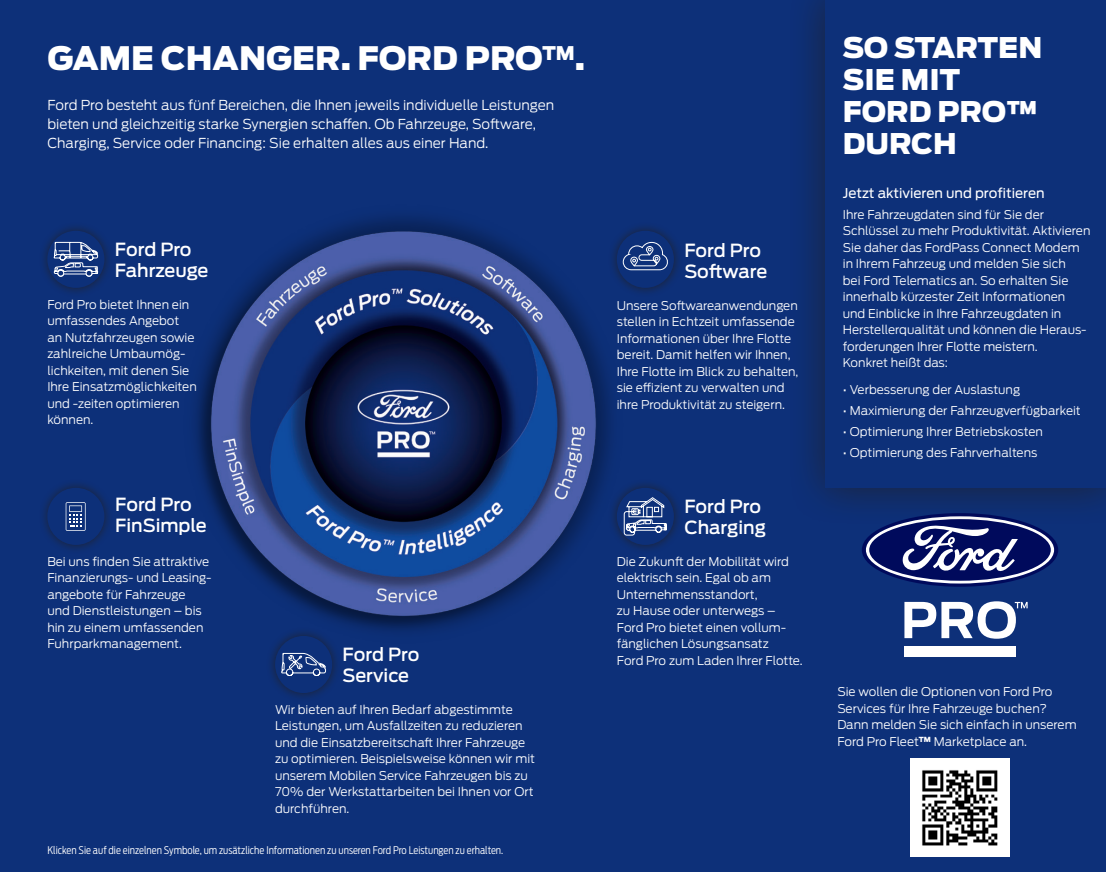
<style>
.page{position:relative;width:1106px;height:872px;background:#0d3079}
.page>*{position:absolute;margin:0;border:0;box-sizing:border-box;transform-origin:0 0}
.t1{font:900 32.1px "Ford Antenna";color:#fff}
.t2{font:900 28.35px/32.1px "Ford Antenna";color:#fff}
.t3{font:500 18px/21px "Ford Antenna";color:#fff}
.t4{font:300 13.65px/18.8px "Ford Antenna";color:#fff}
.t5{font:13.5px "Ford Antenna";color:#fff}
.t6{font:300 12px/16.5px "Ford Antenna";color:#fff}
.t7{font:300 10.5px "Ford Antenna Cond";color:#fff}
</style>
<div class="page">
<img style="left:910px;top:758px;width:99px;height:98px">
<div style="left:38px;top:222px;width:75px;height:75px;background:#231f20;opacity:.75"></div>
<div style="left:47px;top:231px;width:57px;height:57px;background:#0d3079;border-radius:50%"></div>
<svg style="left:53px;top:230px;width:45px;height:65px"></svg>
<div style="left:607px;top:479px;width:76px;height:75px;background:#231f20;opacity:.75"></div>
<div style="left:617px;top:488px;width:57px;height:57px;background:#0d3079;border-radius:50%"></div>
<svg style="left:642px;top:497px;width:25px;height:39px"></svg>
<div style="left:38px;top:479px;width:75px;height:75px;background:#231f20;opacity:.75"></div>
<div style="left:47px;top:488px;width:57px;height:57px;background:#0d3079;border-radius:50%"></div>
<svg style="left:66px;top:502px;width:20px;height:28px"></svg>
<div style="left:266px;top:627px;width:75px;height:75px;background:#231f20;opacity:.75"></div>
<div style="left:275px;top:636px;width:57px;height:57px;background:#0d3079;border-radius:50%"></div>
<svg style="left:281px;top:667px;width:45px;height:9px"></svg>
<div style="left:607px;top:222px;width:76px;height:75px;background:#231f20;opacity:.75"></div>
<div style="left:617px;top:231px;width:57px;height:57px;background:#0d3079;border-radius:50%"></div>
<svg style="left:642px;top:241px;width:26px;height:42px"></svg>
<svg style="left:861px;top:513px;width:197px;height:74px"></svg>
<svg style="left:866px;top:526px;width:188px;height:57px;background:#3f4986"></svg>
<svg style="left:904px;top:601px;width:123px;height:37px"></svg>
<div style="left:904px;top:646px;width:112px;height:11px;background:#fff"></div>
<div style="left:788px;top:0;width:318px;height:526px;background:#231f20;opacity:.75"></div>
<div style="left:826px;top:0;width:280px;height:488px;background:#0d3079"></div>
<img style="left:196px;top:216px;width:446px;height:451px">
<h1 class="t1" style="left:47px;top:29px;width:539px">GAME CHANGER. FORD PRO<sup>TM</sup>.</h1>
<p class="t4" style="left:47px;top:94px;width:508px">Ford Pro besteht aus fünf Bereichen, die Ihnen jeweils individuelle Leistungen bieten und gleichzeitig starke Synergien schaffen. Ob Fahrzeuge, Software,<br>Charging, Service oder Financing: Sie erhalten alles aus einer Hand.</p>
<h3 class="t3" style="left:115px;top:237px;width:95px">Ford Pro<br>Fahrzeuge</h3>
<p class="t6" style="left:47px;top:294px;width:151px">Ford Pro bietet Ihnen ein umfassendes Angebot an Nutzfahrzeugen sowie zahlreiche Umbaumög&shy;lichkeiten, mit denen Sie<br>Ihre Einsatzmöglichkeiten und -zeiten optimieren können.</p>
<h3 class="t3" style="left:115px;top:492px;width:93px">Ford Pro<br>FinSimple</h3>
<p class="t6" style="left:47px;top:551px;width:166px">Bei uns finden Sie attraktive<br>Finanzierungs- und Leasing&shy;angebote für Fahrzeuge<br>und Dienstleistungen – bis hin zu einem umfassenden<br>Fuhrparkmanagement.</p>
<h3 class="t3" style="left:342px;top:642px;width:78px">Ford Pro<br>Service</h3>
<p class="t6" style="left:275px;top:699px;width:261px">Wir bieten auf Ihren Bedarf abgestimmte Leistungen, um Ausfallzeiten zu reduzieren und die Einsatzbereitschaft Ihrer Fahrzeuge zu optimieren. Beispielsweise können wir mit unserem Mobilen Service Fahrzeugen bis zu 70% der Werkstattarbeiten bei Ihnen vor Ort durchführen.</p>
<p class="t7" style="left:47px;top:841px;width:457px">Klicken Sie auf die einzelnen Symbole, um zusätzliche Informationen zu unseren Ford Pro Leistungen zu erhalten.</p>
<h3 class="t3" style="left:684px;top:238px;width:84px">Ford Pro<br>Software</h3>
<p class="t6" style="left:617px;top:296px;width:183px">Unsere Softwareanwendungen stellen in Echtzeit umfassende<br>Informationen über Ihre Flotte bereit. Damit helfen wir Ihnen,<br>Ihre Flotte im Blick zu behalten, sie effizient zu verwalten und ihre Produktivität zu steigern.</p>
<h3 class="t3" style="left:684px;top:494px;width:83px">Ford Pro<br>Charging</h3>
<p class="t6" style="left:617px;top:551px;width:187px">Die Zukunft der Mobilität wird elektrisch sein. Egal ob am<br>Unternehmensstandort,<br>zu Hause oder unterwegs –<br>Ford Pro bietet einen vollum&shy;fänglichen Lösungsansatz<br>Ford Pro zum Laden Ihrer Flotte.</p>
<h2 class="t2" style="left:842px;top:29px;width:201px">SO STARTEN<br>SIE MIT<br>FORD PRO™<br>DURCH</h2>
<p class="t5" style="left:842px;top:181px;width:203px">Jetzt aktivieren und profitieren</p>
<p class="t6" style="left:842px;top:205px;width:249px">Ihre Fahrzeugdaten sind für Sie der Schlüssel zu mehr Produktivität. Aktivieren Sie daher das FordPass Connect Modem in Ihrem Fahrzeug und melden Sie sich<br>bei Ford Telematics an. So erhalten Sie innerhalb kürzester Zeit Informationen und Einblicke in Ihre Fahrzeugdaten in Herstellerqualität und können die Heraus&shy;forderungen Ihrer Flotte meistern.<br>Konkret heißt das:</p>
<p class="t6" style="left:842px;top:380px;width:179px">• Verbesserung der Auslastung</p>
<p class="t6" style="left:842px;top:401px;width:239px">• Maximierung der Fahrzeugverfügbarkeit</p>
<p class="t6" style="left:842px;top:422px;width:202px">• Optimierung Ihrer Betriebskosten</p>
<p class="t6" style="left:842px;top:443px;width:196px">• Optimierung des Fahrverhaltens</p>
<p class="t6" style="left:837px;top:682px;width:241px">Sie wollen die Optionen von Ford Pro Services für Ihre Fahrzeuge buchen?<br>Dann melden Sie sich einfach in unserem Ford Pro Fleet<sup>TM</sup> Marketplace an.</p>
</div>
